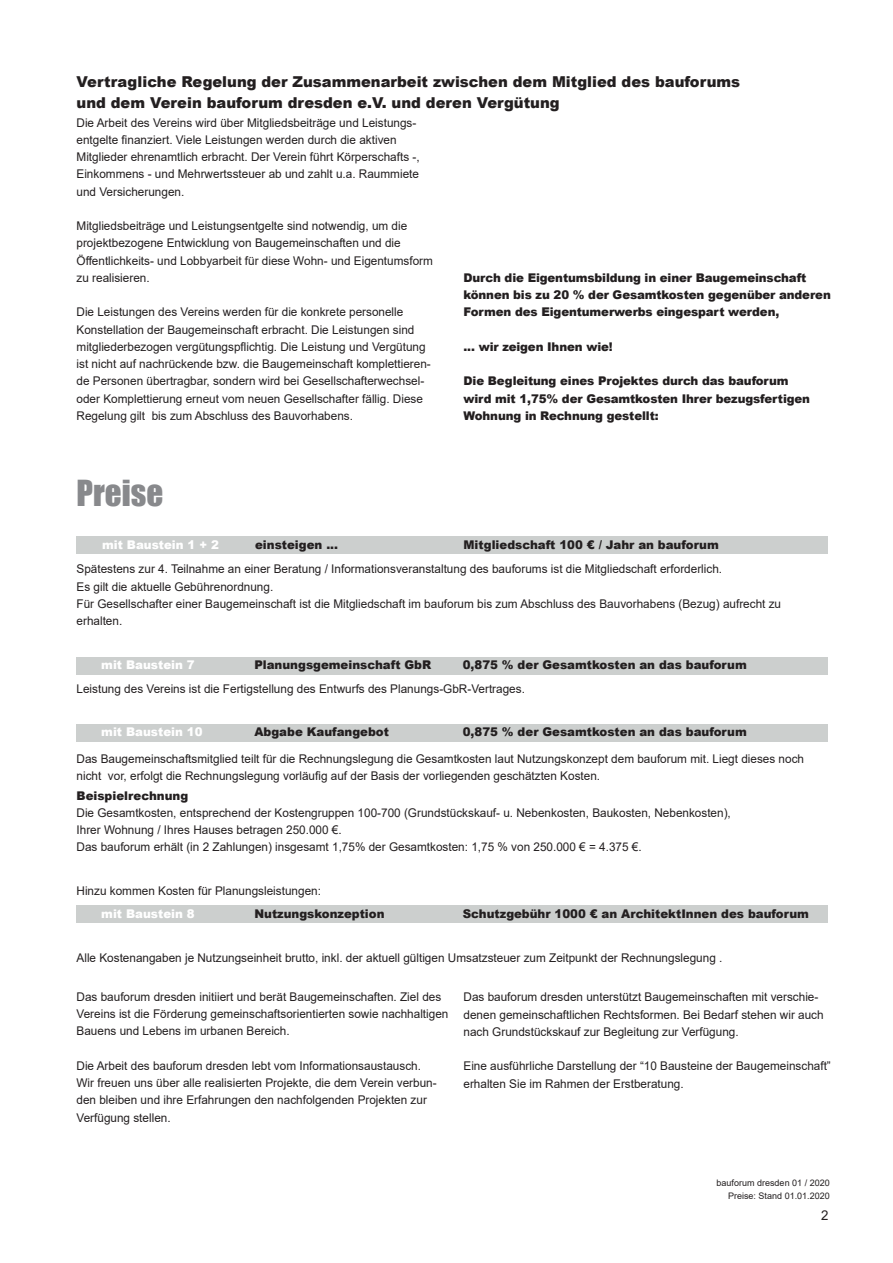
<style>
.page{position:relative;width:893px;height:1263px;background:#fff}
.page>*{position:absolute;margin:0;border:0;box-sizing:border-box;transform-origin:0 0}
.t1{font:33px "Impact";color:#88898c}
.t2{font:900 15px/21px "Arial";color:#231f20}
.t3{font:13.5px "Arial";color:#231f20}
.t4{font:12px/17.2px "Arial";color:#231f20}
.t5{font:900 12px/17.2px "Arial";letter-spacing:-.01em;color:#231f20}
.t6{font:900 12px "Arial";color:#fff}
.t7{font:9px/12.8px "Arial";color:#231f20;text-align:right}
</style>
<div class="page">
<div style="left:77px;top:536px;width:751px;height:18px;background:#cccfce"></div>
<div style="left:77px;top:657px;width:751px;height:17px;background:#cccfce"></div>
<div style="left:77px;top:905px;width:751px;height:18px;background:#cccfce"></div>
<div style="left:77px;top:724px;width:751px;height:17px;background:#cccfce"></div>
<p class="t2" style="left:77px;top:70px;width:665px">Vertragliche Regelung der Zusammenarbeit zwischen dem Mitglied des bauforums und dem Verein bauforum dresden e.V. und deren Vergütung</p>
<p class="t4" style="left:77px;top:114px;width:345px">Die Arbeit des Vereins wird über Mitgliedsbeiträge und Leistungs&shy;entgelte finanziert. Viele Leistungen werden durch die aktiven Mitglieder ehrenamtlich erbracht. Der Verein führt Körperschafts -, Einkommens - und Mehrwertssteuer ab und zahlt u.a. Raummiete und Versicherungen.</p>
<p class="t4" style="left:77px;top:217px;width:358px">Mitgliedsbeiträge und Leistungsentgelte sind notwendig, um die projektbezogene Entwicklung von Baugemeinschaften und die Öffentlichkeits- und Lobbyarbeit für diese Wohn- und Eigentumsform zu realisieren.</p>
<p class="t4" style="left:77px;top:304px;width:356px">Die Leistungen des Vereins werden für die konkrete personelle Konstellation der Baugemeinschaft erbracht. Die Leistungen sind mitgliederbezogen vergütungspflichtig. Die Leistung und Vergütung ist nicht auf nachrückende bzw. die Baugemeinschaft komplettieren&shy;de Personen übertragbar, sondern wird bei Gesellschafterwechsel&shy;oder Komplettierung erneut vom neuen Gesellschafter fällig. Diese Regelung gilt bis zum Abschluss des Bauvorhabens.</p>
<p class="t5" style="left:463px;top:268px;width:369px">Durch die Eigentumsbildung in einer Baugemeinschaft können bis zu 20 % der Gesamtkosten gegenüber anderen<br>Formen des Eigentumerwerbs eingespart werden,</p>
<p class="t5" style="left:463px;top:337px;width:151px">... wir zeigen Ihnen wie!</p>
<p class="t5" style="left:463px;top:372px;width:348px">Die Begleitung eines Projektes durch das bauforum wird mit 1,75% der Gesamtkosten Ihrer bezugsfertigen<br>Wohnung in Rechnung gestellt:</p>
<h1 class="t1" style="left:77px;top:467px;width:88px">Preise</h1>
<p class="t6" style="left:102px;top:536px;width:118px">mit Baustein 1 + 2</p>
<p class="t5" style="left:255px;top:535px;width:84px">einsteigen ...</p>
<p class="t5" style="left:463px;top:535px;width:257px">Mitgliedschaft 100 € / Jahr an bauforum</p>
<p class="t4" style="left:77px;top:560px;width:706px">Spätestens zur 4. Teilnahme an einer Beratung / Informationsveranstaltung des bauforums ist die Mitgliedschaft erforderlich.<br>Es gilt die aktuelle Gebührenordnung.<br>Für Gesellschafter einer Baugemeinschaft ist die Mitgliedschaft im bauforum bis zum Abschluss des Bauvorhabens (Bezug) aufrecht zu erhalten.</p>
<p class="t6" style="left:101px;top:656px;width:95px">mit Baustein 7</p>
<p class="t5" style="left:254px;top:656px;width:178px">Planungsgemeinschaft GbR</p>
<p class="t5" style="left:463px;top:656px;width:286px">0,875 % der Gesamtkosten an das bauforum</p>
<p class="t4" style="left:77px;top:680px;width:450px">Leistung des Vereins ist die Fertigstellung des Entwurfs des Planungs-GbR-Vertrages.</p>
<p class="t6" style="left:101px;top:723px;width:103px">mit Baustein 10</p>
<p class="t5" style="left:254px;top:723px;width:136px">Abgabe Kaufangebot</p>
<p class="t5" style="left:463px;top:723px;width:286px">0,875 % der Gesamtkosten an das bauforum</p>
<p class="t4" style="left:77px;top:750px;width:729px">Das Baugemeinschaftsmitglied teilt für die Rechnungslegung die Gesamtkosten laut Nutzungskonzept dem bauforum mit. Liegt dieses noch nicht vor, erfolgt die Rechnungslegung vorläufig auf der Basis der vorliegenden geschätzten Kosten.</p>
<p class="t5" style="left:77px;top:786px;width:113px">Beispielrechnung</p>
<p class="t4" style="left:77px;top:804px;width:656px">Die Gesamtkosten, entsprechend der Kostengruppen 100-700 (Grundstückskauf- u. Nebenkosten, Baukosten, Nebenkosten),<br>Ihrer Wohnung / Ihres Hauses betragen 250.000 €.<br>Das bauforum erhält (in 2 Zahlungen) insgesamt 1,75% der Gesamtkosten: 1,75 % von 250.000 € = 4.375 €.</p>
<p class="t4" style="left:77px;top:882px;width:246px">Hinzu kommen Kosten für Planungsleistungen:</p>
<p class="t6" style="left:101px;top:904px;width:95px">mit Baustein 8</p>
<p class="t5" style="left:254px;top:904px;width:132px">Nutzungskonzeption</p>
<p class="t5" style="left:463px;top:904px;width:348px">Schutzgebühr 1000 € an ArchitektInnen des bauforum</p>
<p class="t4" style="left:77px;top:949px;width:647px">Alle Kostenangaben je Nutzungseinheit brutto, inkl. der aktuell gültigen Umsatzsteuer zum Zeitpunkt der Rechnungslegung .</p>
<p class="t4" style="left:77px;top:988px;width:373px">Das bauforum dresden initiiert und berät Baugemeinschaften. Ziel des<br>Vereins ist die Förderung gemeinschaftsorientierten sowie nachhaltigen<br>Bauens und Lebens im urbanen Bereich.</p>
<p class="t4" style="left:77px;top:1057px;width:362px">Die Arbeit des bauforum dresden lebt vom Informationsaustausch.<br>Wir freuen uns über alle realisierten Projekte, die dem Verein verbun&shy;den bleiben und ihre Erfahrungen den nachfolgenden Projekten zur Verfügung stellen.</p>
<p class="t4" style="left:463px;top:988px;width:362px">Das bauforum dresden unterstützt Baugemeinschaften mit verschie&shy;denen gemeinschaftlichen Rechtsformen. Bei Bedarf stehen wir auch nach Grundstückskauf zur Begleitung zur Verfügung.</p>
<p class="t4" style="left:463px;top:1057px;width:369px">Eine ausführliche Darstellung der “10 Bausteine der Baugemeinschaft” erhalten Sie im Rahmen der Erstberatung.</p>
<p class="t7" style="left:717px;top:1176px;width:115px">bauforum dresden 01 / 2020<br>Preise: Stand 01.01.2020</p>
<p class="t3" style="left:821px;top:1205px;width:9px">2</p>
</div>
